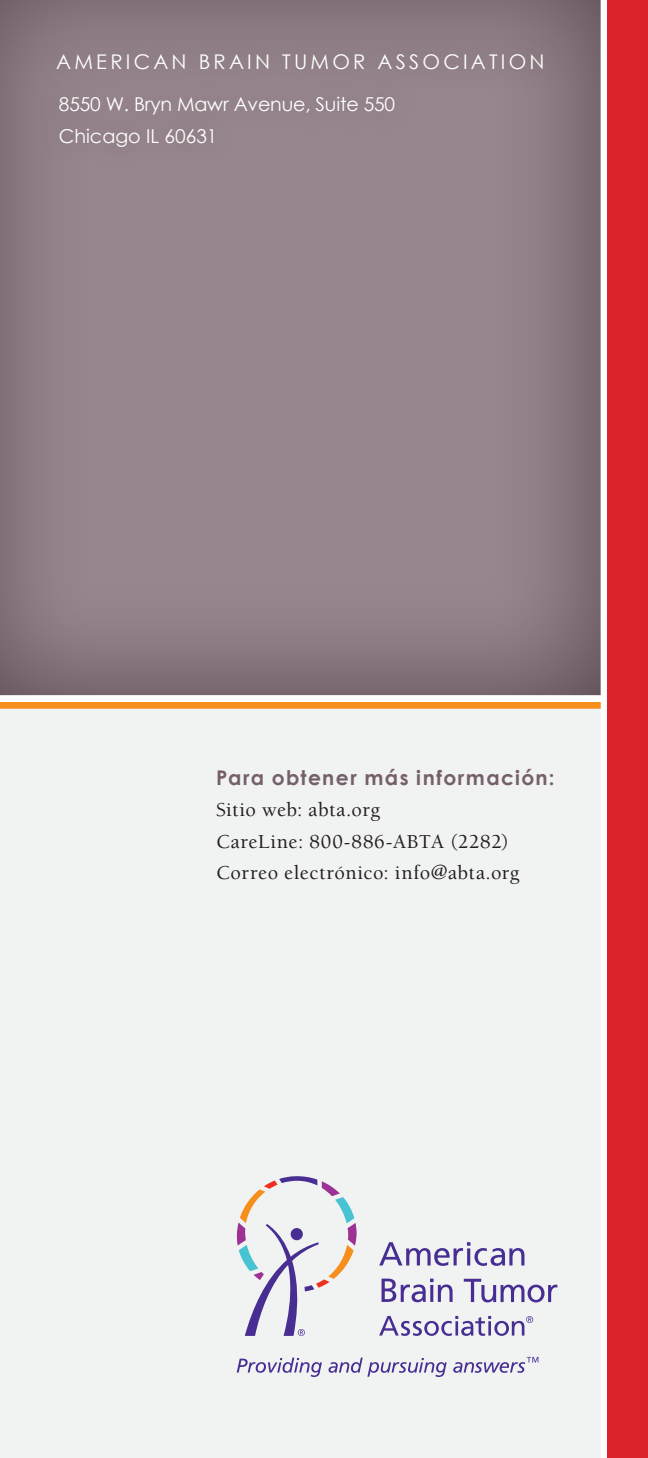
<style>
.page{position:relative;width:648px;height:1458px;background:#fff}
.page>*{position:absolute;margin:0;border:0;box-sizing:border-box;transform-origin:0 0}
.t1{font:500 20.25px/31.5px "Berkeley Pro";letter-spacing:.03em;color:#231f20}
.t2{font:20.25px "Century Gothic";letter-spacing:.16em;color:#fff}
.t3{font:700 20.25px "Century Gothic";letter-spacing:.065em;color:#75606a}
.t4{font:19.12px/31.5px "Century Gothic";letter-spacing:-.01em;color:#fff}
</style>
<div class="page">
<div style="left:0;top:0;width:601px;height:698px;background:#75606a;opacity:.8"></div>
<div style="left:0;top:709px;width:601px;height:749px;background:#f1f3f3"></div>
<div style="left:608px;top:0;width:40px;height:1458px;background:#da232b"></div>
<svg style="left:0;top:702px;width:601px;height:7px;background:#f69125"></svg>
<div style="left:37px;top:33px;width:528px;height:58px;background:#8f7e86"></div>
<svg style="left:237px;top:1358px;width:85px;height:19px"></svg>
<svg style="left:329px;top:1358px;width:118px;height:19px"></svg>
<svg style="left:453px;top:1357px;width:85px;height:16px"></svg>
<svg style="left:464px;top:1279px;width:93px;height:23px"></svg>
<svg style="left:379px;top:1242px;width:145px;height:24px"></svg>
<svg style="left:382px;top:1279px;width:71px;height:23px"></svg>
<svg style="left:379px;top:1316px;width:154px;height:20px"></svg>
<svg style="left:237px;top:1176px;width:120px;height:160px"></svg>
<div style="left:38px;top:75px;width:378px;height:93px;background:#94838b"></div>
<p class="t2" style="left:56px;top:48px;width:490px">AMERICAN BRAIN TUMOR ASSOCIATION</p>
<p class="t4" style="left:59px;top:88px;width:338px">8550 W. Bryn Mawr Avenue, Suite 550<br>Chicago IL 60631</p>
<p class="t3" style="left:216px;top:762px;width:340px">Para obtener más información:</p>
<p class="t1" style="left:216px;top:794px;width:305px">Sitio web: abta.org<br>CareLine: 800-886-ABTA (2282)<br>Correo electrónico: info@abta.org</p>
</div>
